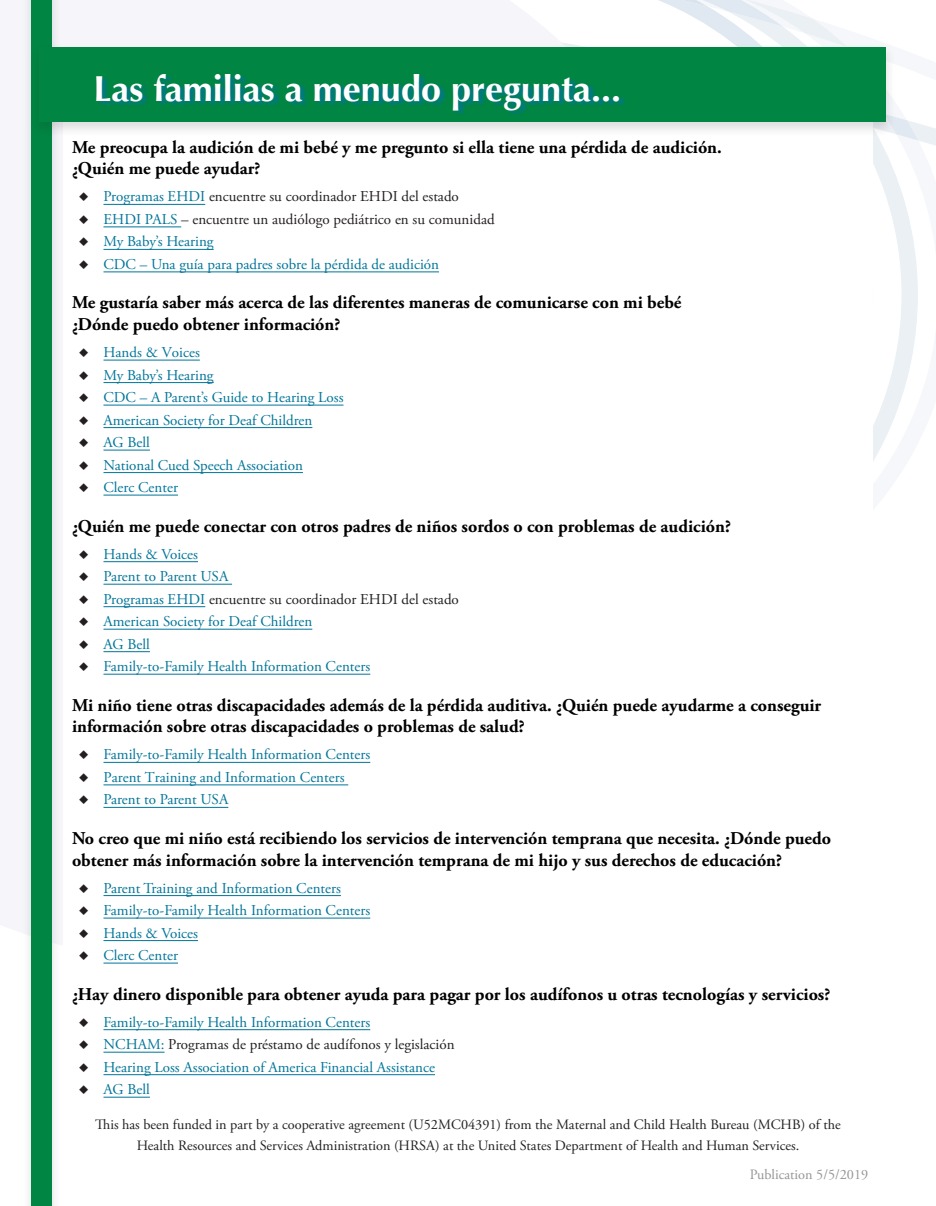
<style>
.page{position:relative;width:936px;height:1206px;background:#fff}
.page>*{position:absolute;margin:0;border:0;box-sizing:border-box;transform-origin:0 0}
.H2-_Level_Headings{font:700 36px "Optima";color:#fff}
.lg_text{font:700 18px/21.6px "Adobe Garamond Pro";color:#000}
.t1{font:15px "Adobe Garamond Pro";color:#007599}
.t2{font:15px "Adobe Garamond Pro";color:#231f20}
.footnote{font:14.25px "Adobe Garamond Pro";color:#231f20}
.footnote-2{font:14.25px "Adobe Garamond Pro";color:#939598}
.s1{font-family:"Charcoal CY"}
.s2{color:#007599}
.s3{font-family:"Charcoal CY";color:#231f20}
</style>
<div class="page">
<svg style="left:873px;top:270px;width:45px;height:191px"></svg>
<svg style="left:732px;top:0;width:112px;height:43px"></svg>
<svg style="left:873px;top:116px;width:63px;height:154px"></svg>
<svg style="left:732px;top:12px;width:88px;height:31px;fill:#ebf0f5"></svg>
<div style="left:22px;top:0;width:39px;height:1206px;background:#f1f1f5"></div>
<div style="left:31px;top:0;width:21px;height:1206px;background:#008542"></div>
<hr style="left:104px;top:204px;width:101px;height:1px;background:#007599">
<hr style="left:104px;top:227px;width:77px;height:1px;background:#007599">
<hr style="left:104px;top:249px;width:110px;height:1px;background:#007599">
<hr style="left:104px;top:272px;width:335px;height:1px;background:#007599">
<hr style="left:104px;top:360px;width:96px;height:1px;background:#007599">
<hr style="left:104px;top:382px;width:110px;height:1px;background:#007599">
<hr style="left:104px;top:405px;width:240px;height:1px;background:#007599">
<hr style="left:104px;top:427px;width:208px;height:1px;background:#007599">
<hr style="left:104px;top:450px;width:46px;height:1px;background:#007599">
<hr style="left:104px;top:472px;width:199px;height:1px;background:#007599">
<hr style="left:104px;top:495px;width:74px;height:1px;background:#007599">
<hr style="left:104px;top:561px;width:94px;height:1px;background:#007599">
<hr style="left:104px;top:584px;width:128px;height:1px;background:#007599">
<hr style="left:104px;top:606px;width:101px;height:1px;background:#007599">
<hr style="left:104px;top:629px;width:208px;height:1px;background:#007599">
<hr style="left:104px;top:651px;width:46px;height:1px;background:#007599">
<hr style="left:104px;top:674px;width:266px;height:1px;background:#007599">
<hr style="left:104px;top:762px;width:266px;height:1px;background:#007599">
<hr style="left:104px;top:785px;width:244px;height:1px;background:#007599">
<hr style="left:104px;top:807px;width:124px;height:1px;background:#007599">
<hr style="left:104px;top:895px;width:237px;height:1px;background:#007599">
<hr style="left:104px;top:918px;width:266px;height:1px;background:#007599">
<hr style="left:104px;top:940px;width:94px;height:1px;background:#007599">
<hr style="left:104px;top:963px;width:74px;height:1px;background:#007599">
<hr style="left:104px;top:1029px;width:266px;height:1px;background:#007599">
<hr style="left:104px;top:1052px;width:61px;height:1px;background:#007599">
<hr style="left:104px;top:1074px;width:331px;height:1px;background:#007599">
<hr style="left:104px;top:1097px;width:46px;height:1px;background:#007599">
<div style="left:30px;top:43px;width:865px;height:94px;background:#231f20;opacity:.15"></div>
<div style="left:40px;top:47px;width:846px;height:75px;background:#008542"></div>
<div style="left:98px;top:74px;width:528px;height:42px;background:#007599;opacity:.75"></div>
<h2 class="H2-_Level_Headings" style="left:94px;top:68px;width:529px">Las familias a menudo pregunta...</h2>
<p class="lg_text" style="left:72px;top:137px;width:651px">Me preocupa la audición de mi bebé y me pregunto si ella tiene una pérdida de audición. ¿Quién me puede ayudar?</p>
<p class="t2" style="left:78px;top:188px;width:382px"><span class="s1">◆</span> <span class="s2">Programas EHDI</span> encuentre su coordinador EHDI del estado</p>
<p class="t2" style="left:78px;top:210px;width:418px"><span class="s1">◆</span> <span class="s2">EHDI PALS</span> – encuentre un audiólogo pediátrico en su comunidad</p>
<p class="t1" style="left:78px;top:233px;width:137px"><span class="s3">◆</span> My Baby’s Hearing</p>
<p class="t1" style="left:78px;top:255px;width:363px"><span class="s3">◆</span> CDC – Una guía para padres sobre la pérdida de audición</p>
<p class="lg_text" style="left:72px;top:292px;width:611px">Me gustaría saber más acerca de las diferentes maneras de comunicarse con mi bebé ¿Dónde puedo obtener información?</p>
<p class="t1" style="left:78px;top:343px;width:123px"><span class="s3">◆</span> Hands &amp; Voices</p>
<p class="t1" style="left:78px;top:366px;width:137px"><span class="s3">◆</span> My Baby’s Hearing</p>
<p class="t1" style="left:78px;top:388px;width:267px"><span class="s3">◆</span> CDC – A Parent’s Guide to Hearing Loss</p>
<p class="t1" style="left:78px;top:411px;width:236px"><span class="s3">◆</span> American Society for Deaf Children</p>
<p class="t1" style="left:78px;top:433px;width:73px"><span class="s3">◆</span> AG Bell</p>
<p class="t1" style="left:78px;top:456px;width:226px"><span class="s3">◆</span> National Cued Speech Association</p>
<p class="t1" style="left:78px;top:478px;width:102px"><span class="s3">◆</span> Clerc Center</p>
<p class="lg_text" style="left:72px;top:516px;width:660px">¿Quién me puede conectar con otros padres de niños sordos o con problemas de audición?</p>
<p class="t1" style="left:78px;top:545px;width:122px"><span class="s3">◆</span> Hands &amp; Voices</p>
<p class="t1" style="left:78px;top:567px;width:152px"><span class="s3">◆</span> Parent to Parent USA</p>
<p class="t2" style="left:78px;top:590px;width:382px"><span class="s1">◆</span> <span class="s2">Programas EHDI</span> encuentre su coordinador EHDI del estado</p>
<p class="t1" style="left:78px;top:612px;width:236px"><span class="s3">◆</span> American Society for Deaf Children</p>
<p class="t1" style="left:78px;top:635px;width:73px"><span class="s3">◆</span> AG Bell</p>
<p class="t1" style="left:78px;top:657px;width:294px"><span class="s3">◆</span> Family-to-Family Health Information Centers</p>
<p class="lg_text" style="left:72px;top:695px;width:751px">Mi niño tiene otras discapacidades además de la pérdida auditiva. ¿Quién puede ayudarme a conseguir información sobre otras discapacidades o problemas de salud?</p>
<p class="t1" style="left:78px;top:746px;width:294px"><span class="s3">◆</span> Family-to-Family Health Information Centers</p>
<p class="t1" style="left:78px;top:768px;width:268px"><span class="s3">◆</span> Parent Training and Information Centers</p>
<p class="t1" style="left:78px;top:791px;width:152px"><span class="s3">◆</span> Parent to Parent USA</p>
<p class="lg_text" style="left:72px;top:828px;width:761px">No creo que mi niño está recibiendo los servicios de intervención temprana que necesita. ¿Dónde puedo obtener más información sobre la intervención temprana de mi hijo y sus derechos de educación?</p>
<p class="t1" style="left:78px;top:879px;width:264px"><span class="s3">◆</span> Parent Training and Information Centers</p>
<p class="t1" style="left:78px;top:901px;width:294px"><span class="s3">◆</span> Family-to-Family Health Information Centers</p>
<p class="t1" style="left:78px;top:924px;width:122px"><span class="s3">◆</span> Hands &amp; Voices</p>
<p class="t1" style="left:78px;top:946px;width:102px"><span class="s3">◆</span> Clerc Center</p>
<p class="lg_text" style="left:72px;top:984px;width:760px">¿Hay dinero disponible para obtener ayuda para pagar por los audífonos u otras tecnologías y servicios?</p>
<p class="t1" style="left:78px;top:1013px;width:294px"><span class="s3">◆</span> Family-to-Family Health Information Centers</p>
<p class="t2" style="left:78px;top:1035px;width:378px"><span class="s1">◆</span> <span class="s2">NCHAM:</span> Programas de préstamo de audífonos y legislación</p>
<p class="t1" style="left:78px;top:1058px;width:359px"><span class="s3">◆</span> Hearing Loss Association of America Financial Assistance</p>
<p class="t1" style="left:78px;top:1080px;width:73px"><span class="s3">◆</span> AG Bell</p>
<p class="footnote" style="left:95px;top:1116px;width:747px">This has been funded in part by a cooperative agreement (U52MC04391) from the Maternal and Child Health Bureau (MCHB) of the</p>
<p class="footnote" style="left:137px;top:1137px;width:664px">Health Resources and Services Administration (HRSA) at the United States Department of Health and Human Services.</p>
<p class="footnote-2" style="left:750px;top:1165px;width:120px">Publication 5/5/2019</p>
</div>
